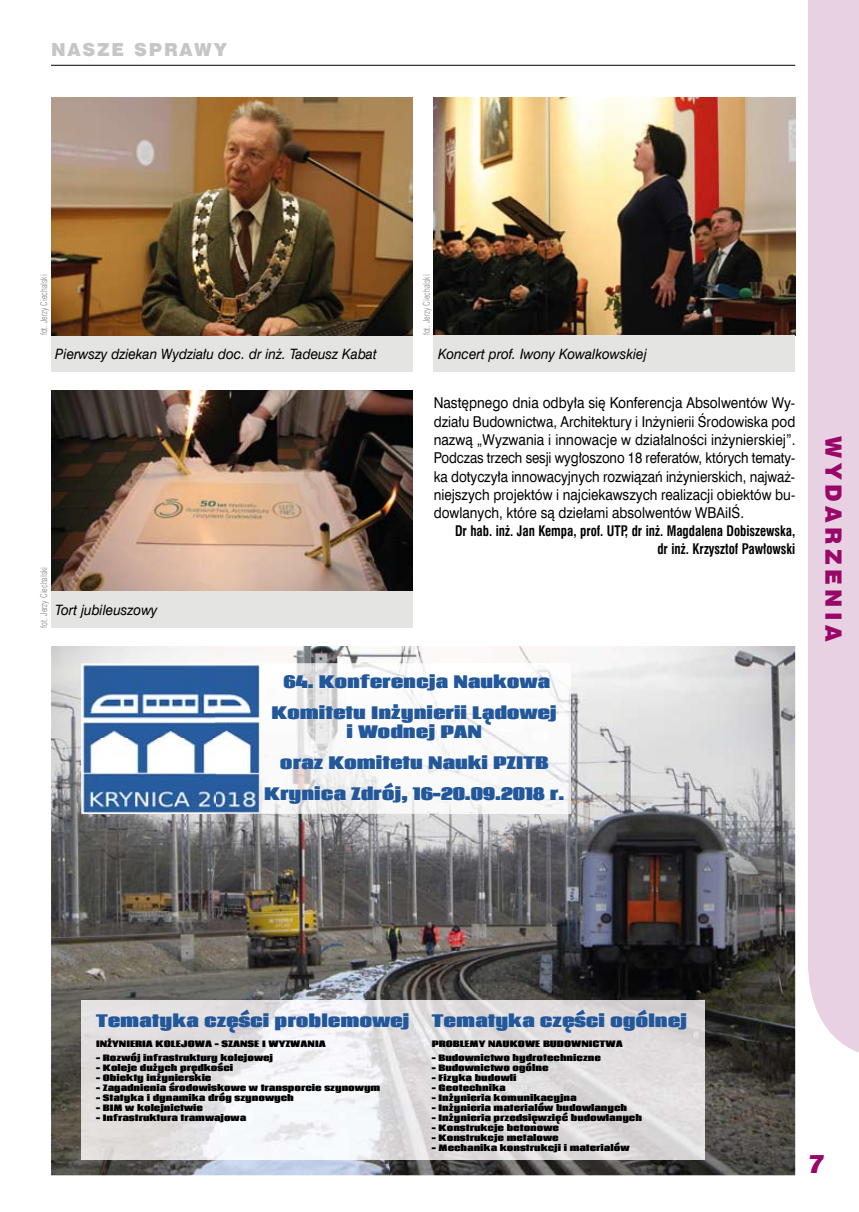
<style>
.page{position:relative;width:859px;height:1212px;background:#fff}
.page>*{position:absolute;margin:0;border:0;box-sizing:border-box;transform-origin:0 0}
.t1{font:italic 25.5px "Swis 721 Blk EU";color:#990868}
.t2{font:22.5px "Swis 721 Blk EU";color:#990868}
.t3{font:18px "Swis 721 Blk EU";letter-spacing:.1em;color:#c6c6c6}
.t4{font:800 16.2px/30.9px "Coda";color:#22579a;text-align:center;scale:1.05 1}
.t5{font:15px/18.3px "Swis 721 EU Normal";color:#000;text-align:justify;scale:.91 1}
.t6{font:14.25px "Swis 721 EU Italic";color:#000;scale:.95 1}
.t7{font:700 14.25px/18px "Swis 721 Cn EU";color:#000;text-align:right;scale:.9 1}
.t8{font:9px "Swis 721 Lt Cn EU";color:#878787;scale:.95 1}
.t9{font:800 8.4px "Coda";color:#000;scale:1.05 1}
</style>
<div class="page">
<hr style="left:51px;top:65px;width:744px;height:1px;background:#000">
<div style="left:808px;top:0;width:51px;height:1053px;background:#e7d1e2"></div>
<img style="left:434px;top:98px;width:361px;height:237px">
<img style="left:51px;top:390px;width:361px;height:201px">
<div style="left:434px;top:335px;width:361px;height:37px;background:#e4e4e3"></div>
<div style="left:51px;top:591px;width:361px;height:37px;background:#e4e4e3"></div>
<div style="left:51px;top:335px;width:361px;height:37px;background:#e4e4e3"></div>
<img style="left:51px;top:98px;width:361px;height:237px">
<img style="left:51px;top:646px;width:744px;height:529px">
<img style="left:82px;top:663px;width:488px;height:150px">
<img style="left:260px;top:663px;width:1px;height:150px">
<img style="left:82px;top:1001px;width:623px;height:159px">
<h3 class="t3" style="left:51px;top:38px;width:177px">NASZE SPRAWY</h3>
<p class="t8" style="left:38px;top:335px;width:66px;rotate:-90deg">fot. Jerzy Ciechalski</p>
<p class="t8" style="left:421px;top:335px;width:66px;rotate:-90deg">fot. Jerzy Ciechalski</p>
<h3 class="t6" style="left:55px;top:345px;width:340px">Pierwszy dziekan Wydziału doc. dr inż. Tadeusz Kabat</h3>
<p class="t8" style="left:38px;top:628px;width:66px;rotate:-90deg">fot. Jerzy Ciechalski</p>
<h3 class="t6" style="left:55px;top:601px;width:109px">Tort jubileuszowy</h3>
<h3 class="t6" style="left:438px;top:345px;width:221px">Koncert prof. Iwony Kowalkowskiej</h3>
<p class="t5" style="left:434px;top:394px;width:399px">Następnego dnia odbyła się Konferencja Absolwentów Wy&shy;działu Budownictwa, Architektury i Inżynierii Środowiska pod nazwą „Wyzwania i innowacje w działalności inżynierskiej”.<br>Podczas trzech sesji wygłoszono 18 referatów, których tematy&shy;ka dotyczyła innowacyjnych rozwiązań inżynierskich, najważ&shy;niejszych projektów i najciekawszych realizacji obiektów bu&shy;dowlanych, które są dziełami absolwentów WBAiIŚ.</p>
<h3 class="t7" style="left:455px;top:522px;width:379px">Dr hab. inż. Jan Kempa, prof. UTP, dr inż. Magdalena Dobiszewska, dr inż. Krzysztof Pawłowski</h3>
<h3 class="t4" style="left:272px;top:666px;width:273px">64. Konferencja Naukowa<br>Komitetu Inżynierii Lądowej</h3>
<h3 class="t4" style="left:264px;top:716px;width:287px">i Wodnej PAN<br>oraz Komitetu Nauki PZITB<br>Krynica Zdrój, 16-20.09.2018 r.</h3>
<h2 class="t2" style="left:848px;top:436px;width:207px;rotate:90deg">WYDARZENIA</h2>
<h3 class="t4" style="left:96px;top:1005px;width:300px">Tematyka części problemowej</h3>
<p class="t9" style="left:96px;top:1036px;width:220px">INŻYNIERIA KOLEJOWA - SZANSE I WYZWANIA</p>
<p class="t9" style="left:96px;top:1050px;width:170px">- Rozwój infrastruktury kolejowej</p>
<p class="t9" style="left:96px;top:1060px;width:132px">- Koleje dużych prędkości</p>
<p class="t9" style="left:96px;top:1070px;width:111px">- Obiekty inżynierskie</p>
<p class="t9" style="left:96px;top:1080px;width:272px">- Zagadnienia środowiskowe w transporcie szynowym</p>
<p class="t9" style="left:96px;top:1090px;width:190px">- Statyka i dynamika dróg szynowych</p>
<p class="t9" style="left:96px;top:1100px;width:103px">- BIM w kolejnictwie</p>
<p class="t9" style="left:96px;top:1110px;width:144px">- Infrastruktura tramwajowa</p>
<h3 class="t4" style="left:432px;top:1005px;width:244px">Tematyka części ogólnej</h3>
<p class="t9" style="left:432px;top:1036px;width:183px">PROBLEMY NAUKOWE BUDOWNICTWA</p>
<p class="t9" style="left:432px;top:1050px;width:163px">- Budownictwo hydrotechniczne</p>
<p class="t9" style="left:432px;top:1060px;width:113px">- Budownictwo ogólne</p>
<p class="t9" style="left:432px;top:1070px;width:82px">- Fizyka budowli</p>
<p class="t9" style="left:432px;top:1080px;width:72px">- Geotechnika</p>
<p class="t9" style="left:432px;top:1090px;width:139px">- Inżynieria komunikacyjna</p>
<p class="t9" style="left:432px;top:1100px;width:188px">- Inżynieria materiałów budowlanych</p>
<p class="t9" style="left:432px;top:1110px;width:202px">- Inżynieria przedsięwzięć budowlanych</p>
<p class="t9" style="left:432px;top:1120px;width:123px">- Konstrukcje betonowe</p>
<p class="t9" style="left:432px;top:1130px;width:122px">- Konstrukcje metalowe</p>
<p class="t9" style="left:432px;top:1140px;width:190px">- Mechanika konstrukcji i materiałów</p>
<h1 class="t1" style="left:808px;top:1147px;width:18px">7</h1>
</div>
